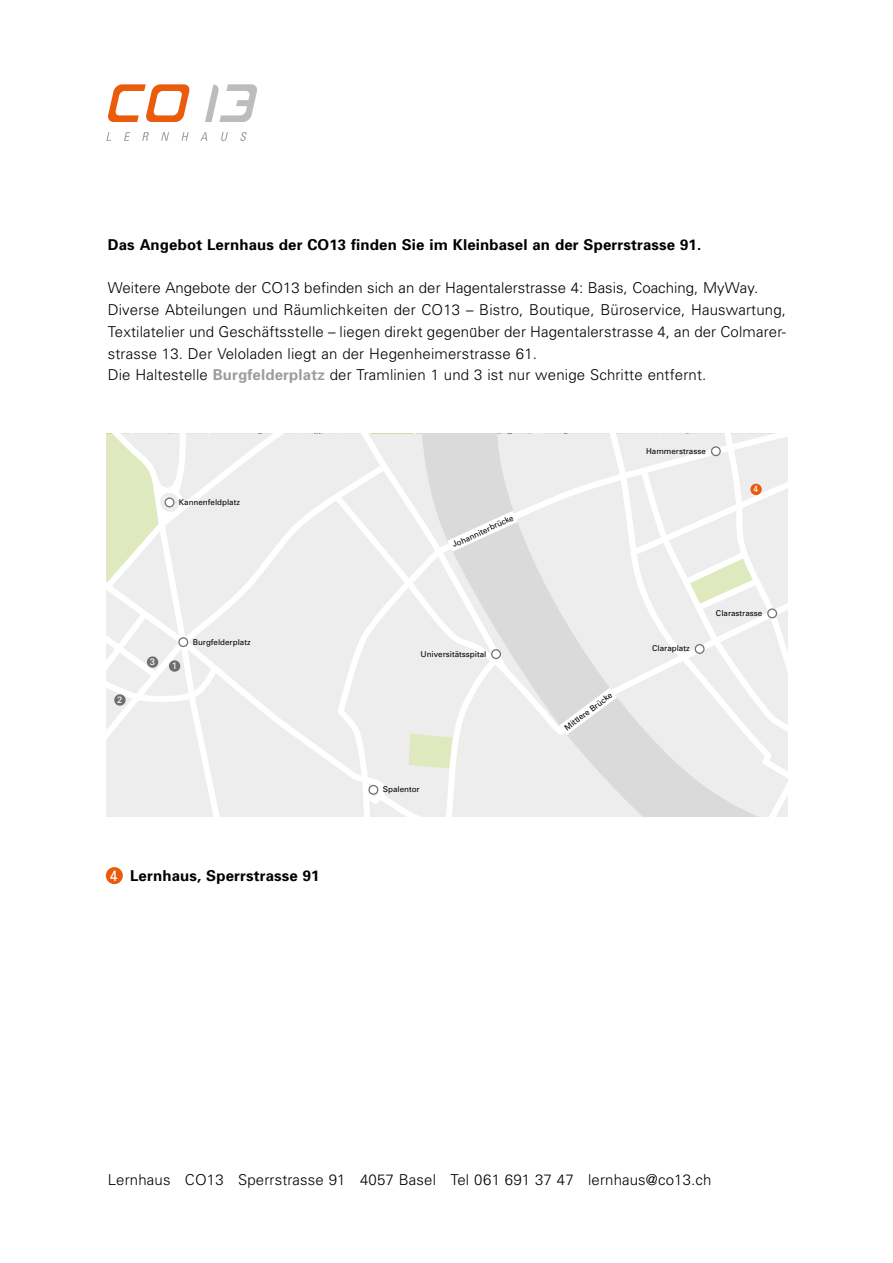
<style>
.page{position:relative;width:893px;height:1263px;background:#fff}
.page>*{position:absolute;margin:0;border:0;box-sizing:border-box;transform-origin:0 0}
.t1{font:300 15px/21.8px "Univers";letter-spacing:.01em;color:#000}
.t2{font:700 15px "Univers";letter-spacing:.01em;color:#000}
.t3{font:9.3px "Univers";color:#fff}
.t4{font:7.95px "Univers";color:#000}
.s1{font-family:"Baskerville";font-weight:600}
.s2{font-weight:700;color:#9d9d9c}
.s3{font-weight:400;color:#fff}
</style>
<div class="page">
<svg style="left:531px;top:574px;width:15px;height:242px;background:#e4e4e4"></svg>
<svg style="left:546px;top:434px;width:242px;height:382px;background:#ececeb"></svg>
<div style="left:711px;top:447px;width:9px;height:9px;background:#fff;border-radius:50%"></div>
<div style="left:711px;top:446px;width:10px;height:10px;border:1px solid #706f6f;border-radius:50%"></div>
<div style="left:695px;top:645px;width:9px;height:8px;background:#fff;border-radius:50%"></div>
<div style="left:695px;top:644px;width:10px;height:10px;border:1px solid #706f6f;border-radius:50%"></div>
<div style="left:768px;top:609px;width:8px;height:9px;background:#fff;border-radius:50%"></div>
<div style="left:767px;top:608px;width:10px;height:10px;border:1px solid #706f6f;border-radius:50%"></div>
<svg style="left:106px;top:434px;width:425px;height:382px;background:#ecedeb"></svg>
<div style="left:148px;top:657px;width:10px;height:10px;background:#706f6f;border-radius:50%"></div>
<div style="left:147px;top:656px;width:11px;height:12px;border:1px solid #706f6f;border-radius:50%"></div>
<div style="left:170px;top:661px;width:10px;height:10px;background:#706f6f;border-radius:50%"></div>
<div style="left:169px;top:660px;width:11px;height:12px;border:1px solid #706f6f;border-radius:50%"></div>
<div style="left:115px;top:695px;width:10px;height:10px;background:#706f6f;border-radius:50%"></div>
<div style="left:114px;top:694px;width:12px;height:12px;border:1px solid #706f6f;border-radius:50%"></div>
<div style="left:751px;top:484px;width:10px;height:10px;background:#ea5b0b;border-radius:50%"></div>
<div style="left:750px;top:484px;width:12px;height:11px;border:1px solid #ea5b0b;border-radius:50%"></div>
<div style="left:165px;top:498px;width:9px;height:9px;background:#fff;border-radius:50%"></div>
<div style="left:165px;top:497px;width:9px;height:10px;border:1px solid #706f6f;border-radius:50%"></div>
<div style="left:179px;top:638px;width:9px;height:8px;background:#fff;border-radius:50%"></div>
<div style="left:178px;top:637px;width:10px;height:10px;border:1px solid #706f6f;border-radius:50%"></div>
<div style="left:369px;top:785px;width:9px;height:9px;background:#fff;border-radius:50%"></div>
<div style="left:368px;top:785px;width:10px;height:10px;border:1px solid #706f6f;border-radius:50%"></div>
<div style="left:492px;top:650px;width:8px;height:8px;background:#fff;border-radius:50%"></div>
<div style="left:491px;top:649px;width:10px;height:10px;border:1px solid #706f6f;border-radius:50%"></div>
<div style="left:106px;top:867px;width:17px;height:17px;background:#ea5b0b;border-radius:50%"></div>
<svg style="left:108px;top:84px;width:82px;height:38px"></svg>
<svg style="left:205px;top:84px;width:52px;height:38px"></svg>
<svg style="left:106px;top:132px;width:5px;height:9px"></svg>
<svg style="left:124px;top:132px;width:6px;height:9px"></svg>
<svg style="left:142px;top:132px;width:7px;height:9px"></svg>
<svg style="left:161px;top:132px;width:8px;height:9px"></svg>
<svg style="left:182px;top:132px;width:7px;height:9px"></svg>
<svg style="left:200px;top:132px;width:7px;height:9px"></svg>
<svg style="left:221px;top:132px;width:7px;height:9px"></svg>
<svg style="left:240px;top:132px;width:7px;height:9px"></svg>
<p class="t2" style="left:108px;top:235px;width:595px">Das Angebot Lernhaus der CO13 finden Sie im Kleinbasel an der Sperrstrasse 91.</p>
<p class="t1" style="left:108px;top:277px;width:680px">Weitere Angebote der CO13 befinden sich an der Hagentalerstrasse 4: Basis, Coaching, MyWay.<br>Diverse Abteilungen und Räumlichkeiten der CO13 – Bistro, Boutique, Büroservice, Hauswartung, Textilatelier und Geschäftsstelle – liegen direkt gegenu<span class="s1">̈</span>ber der Hagentalerstrasse 4, an der Colmarer&shy;strasse 13. Der Veloladen liegt an der Hegenheimerstrasse 61.<br>Die Haltestelle <span class="s2">Burgfelderplatz</span> der Tramlinien 1 und 3 ist nur wenige Schritte entfernt.</p>
<p class="t4" style="left:179px;top:497px;width:63px">Kannenfeldplatz</p>
<p class="t3" style="left:117px;top:694px;width:7px">2</p>
<p class="t3" style="left:150px;top:656px;width:7px">3</p>
<p class="t3" style="left:172px;top:660px;width:7px">1</p>
<p class="t4" style="left:193px;top:637px;width:59px">Burgfelderplatz</p>
<p class="t2" style="left:110px;top:866px;width:212px"><span class="s3">4</span> Lernhaus, Sperrstrasse 91</p>
<p class="t4" style="left:451px;top:541px;width:68px;rotate:-25deg">Johanniterbrücke</p>
<p class="t4" style="left:420px;top:649px;width:67px">Universitätsspital</p>
<p class="t4" style="left:383px;top:784px;width:38px">Spalentor</p>
<p class="t4" style="left:646px;top:446px;width:61px">Hammerstrasse</p>
<p class="t3" style="left:753px;top:483px;width:7px">4</p>
<p class="t4" style="left:562px;top:725px;width:59px;rotate:-37deg">Mittlere Brücke</p>
<p class="t4" style="left:652px;top:644px;width:39px">Claraplatz</p>
<p class="t4" style="left:716px;top:608px;width:48px">Clarastrasse</p>
<p class="t1" style="left:108px;top:1168px;width:605px">Lernhaus CO13 Sperrstrasse 91 4057 Basel Tel 061 691 37 47 lernhaus@co13.ch</p>
</div>
